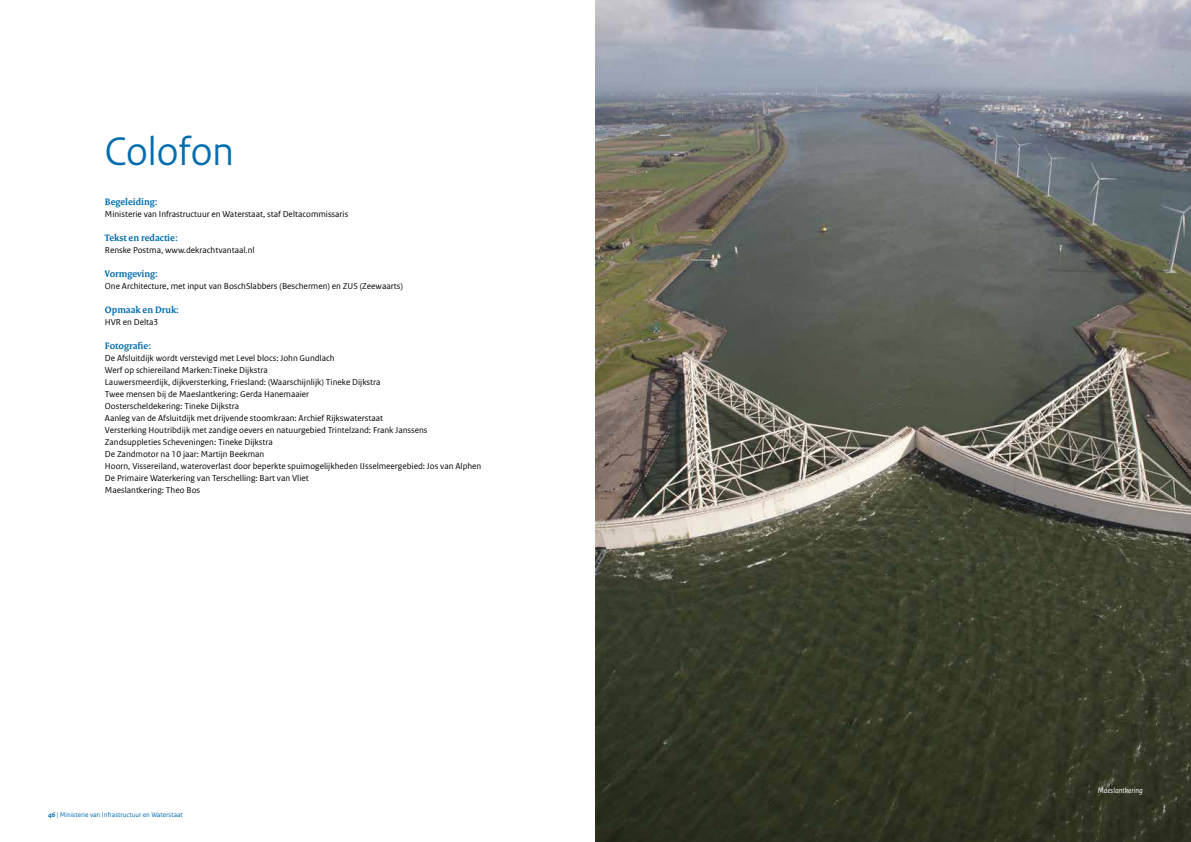
<style>
.page{position:relative;width:1191px;height:842px;background:#fff}
.page>*{position:absolute;margin:0;border:0;box-sizing:border-box;transform-origin:0 0}
.t1{font:42px "Rijksoverheid Sans Heading";color:#006daf}
.t2{font:700 10px "Rijksoverheid Serif";color:#006daf}
.t3{font:9px/12px "Rijksoverheid Sans Web Text";color:#000}
.t4{font:italic 8px "Rijksoverheid Sans Text";color:#fff}
.t5{font:7px "Rijksoverheid Sans Text";color:#006daf}
.s1{font-weight:700}
</style>
<div class="page">
<img style="left:595px;top:0;width:596px;height:842px">
<h1 class="t1" style="left:105px;top:127px;width:130px">Colofon</h1>
<p class="t2" style="left:105px;top:196px;width:54px">Begeleiding:</p>
<p class="t3" style="left:105px;top:208px;width:245px">Ministerie van Infrastructuur en Waterstaat, staf Deltacommissaris</p>
<p class="t2" style="left:105px;top:232px;width:74px">Tekst en redactie:</p>
<p class="t3" style="left:105px;top:244px;width:151px">Renske Postma, www.dekrachtvantaal.nl</p>
<p class="t2" style="left:105px;top:268px;width:55px">Vormgeving:</p>
<p class="t3" style="left:105px;top:280px;width:299px">One Architecture, met input van BoschSlabbers (Beschermen) en ZUS (Zeewaarts)</p>
<p class="t2" style="left:105px;top:304px;width:76px">Opmaak en Druk:</p>
<p class="t3" style="left:105px;top:316px;width:55px">HVR en Delta3</p>
<p class="t2" style="left:105px;top:340px;width:48px">Fotografie:</p>
<p class="t3" style="left:105px;top:352px;width:378px">De Afsluitdijk wordt verstevigd met Level blocs: John Gundlach<br>Werf op schiereiland Marken:Tineke Dijkstra<br>Lauwersmeerdijk, dijkversterking, Friesland: (Waarschijnlijk) Tineke Dijkstra<br>Twee mensen bij de Maeslantkering: Gerda Hanemaaier<br>Oosterscheldekering: Tineke Dijkstra<br>Aanleg van de Afsluitdijk met drijvende stoomkraan: Archief Rijkswaterstaat<br>Versterking Houtribdijk met zandige oevers en natuurgebied Trintelzand: Frank Janssens Zandsuppleties Scheveningen: Tineke Dijkstra<br>De Zandmotor na 10 jaar: Martijn Beekman<br>Hoorn, Vissereiland, wateroverlast door beperkte spuimogelijkheden IJsselmeergebied: Jos van Alphen De Primaire Waterkering van Terschelling: Bart van Vliet<br>Maeslantkering: Theo Bos</p>
<p class="t5" style="left:48px;top:811px;width:136px"><span class="s1">46</span> | Ministerie van Infrastructuur en Waterstaat</p>
<p class="t4" style="left:1097px;top:786px;width:47px">Maeslantkering</p>
</div>
